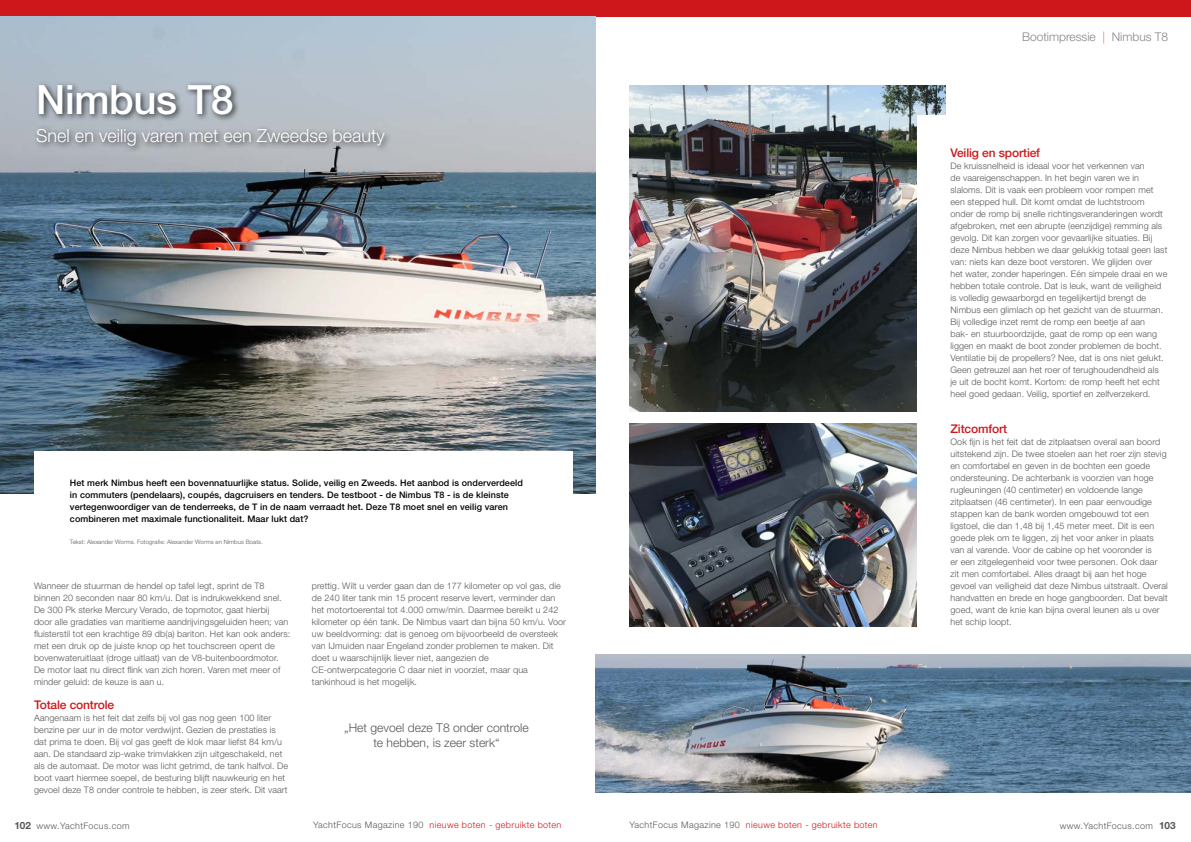
<style>
.page{position:relative;width:1191px;height:842px;background:#fff}
.page>*{position:absolute;margin:0;border:0;box-sizing:border-box;transform-origin:0 0}
.t1{font:500 40.4px "Helvetica Neue LT Std";letter-spacing:-.01em;color:#fff}
.t2{font:300 18px "Helvetica Neue LT Std";color:#fff}
.t3{font:300 12.1px/15.6px "Helvetica Neue LT Std";color:#575756;text-align:center}
.t4{font:500 12px "Helvetica Neue";letter-spacing:-.01em;color:#cd171a}
.t5{font:300 12px "Helvetica Neue LT Std";color:#878787}
.t6{font:300 9px/12px "Helvetica Neue";letter-spacing:.01em;color:#575756}
.t7{font:500 9px/12px "Helvetica Neue";letter-spacing:.01em;color:#000}
.t8{font:300 9px "Helvetica Neue LT Std";letter-spacing:.04em;color:#cd171a}
.t9{font:300 9px "Helvetica Neue LT Std";letter-spacing:.04em;color:#575756}
.t10{font:300 6px "Helvetica Neue";letter-spacing:.01em;color:#575756}
.s1{color:#e17f63}
.s2{font-weight:700;font-size:10px}
.s3{color:#575756}
</style>
<div class="page">
<div style="left:581px;top:0;width:610px;height:17px;background:#cd171a"></div>
<div style="left:0;top:0;width:609px;height:17px;background:#cd171a"></div>
<img style="left:629px;top:85px;width:316px;height:326px">
<img style="left:0;top:17px;width:595px;height:476px">
<div style="left:33px;top:81px;width:359px;height:73px;background:#000;opacity:.75"></div>
<div style="left:34px;top:451px;width:539px;height:114px;background:#fff"></div>
<img style="left:629px;top:423px;width:288px;height:203px">
<div style="left:917px;top:115px;width:274px;height:527px;background:#fff"></div>
<img style="left:595px;top:655px;width:540px;height:138px">
<img style="left:1135px;top:655px;width:56px;height:138px">
<h1 class="t1" style="left:36px;top:75px;width:199px">Nimbus T8</h1>
<h2 class="t2" style="left:36px;top:124px;width:350px">Snel en veilig varen met een Zweedse beauty</h2>
<p class="t7" style="left:70px;top:477px;width:454px">Het merk Nimbus heeft een bovennatuurlijke status. Solide, veilig en Zweeds. Het aanbod is onderverdeeld in commuters (pendelaars), coupés, dagcruisers en tenders. De testboot - de Nimbus T8 - is de kleinste vertegenwoordiger van de tenderreeks, de T in de naam verraadt het. Deze T8 moet snel en veilig varen combineren met maximale functionaliteit. Maar lukt dat?</p>
<p class="t10" style="left:70px;top:538px;width:194px">Tekst: Alexander Worms. Fotografie: Alexander Worms en Nimbus Boats.</p>
<p class="t6" style="left:34px;top:579px;width:258px">Wanneer de stuurman de hendel op tafel legt, sprint de T8 binnen 20 seconden naar 80 km/u. Dat is indrukwekkend snel.<br>De 300 Pk sterke Mercury Verado, de topmotor, gaat hierbij<br>door alle gradaties van maritieme aandrijvingsgeluiden heen; van fluisterstil tot een krachtige 89 db(a) bariton. Het kan ook anders: met een druk op de juiste knop op het touchscreen opent de bovenwateruitlaat (droge uitlaat) van de V8-buitenboordmotor.<br>De motor laat nu direct flink van zich horen. Varen met meer of minder geluid: de keuze is aan u.</p>
<h3 class="t4" style="left:34px;top:697px;width:82px">Totale controle</h3>
<p class="t6" style="left:34px;top:711px;width:256px">Aangenaam is het feit dat zelfs bij vol gas nog geen 100 liter benzine per uur in de motor verdwijnt. Gezien de prestaties is dat prima te doen. Bij vol gas geeft de klok maar liefst 84 km/u aan. De standaard zip-wake trimvlakken zijn uitgeschakeld, net als de automaat. De motor was licht getrimd, de tank halfvol. De boot vaart hiermee soepel, de besturing blijft nauwkeurig en het gevoel deze T8 onder controle te hebben, is zeer sterk. Dit vaart</p>
<p class="t6" style="left:312px;top:579px;width:256px">prettig. Wilt u verder gaan dan de 177 kilometer op vol gas, die de 240 liter tank min 15 procent reserve levert, verminder dan het motortoerental tot 4.000 omw/min. Daarmee bereikt u 242 kilometer op één tank. De Nimbus vaart dan bijna 50 km/u. Voor uw beeldvorming: dat is genoeg om bijvoorbeeld de oversteek van IJmuiden naar Engeland zonder problemen te maken. Dit doet u waarschijnlijk liever niet, aangezien de CE-ontwerpcategorie C daar niet in voorziet, maar qua tankinhoud is het mogelijk.</p>
<h3 class="t3" style="left:344px;top:719px;width:186px">„Het gevoel deze T8 onder controle te hebben, is zeer sterk“</h3>
<h3 class="t5" style="left:1022px;top:30px;width:148px">Bootimpressie <span class="s1">|</span> Nimbus T8</h3>
<h3 class="t4" style="left:950px;top:145px;width:91px">Veilig en sportief</h3>
<p class="t6" style="left:950px;top:159px;width:218px">De kruissnelheid is ideaal voor het verkennen van<br>de vaareigenschappen. In het begin varen we in slaloms. Dit is vaak een probleem voor rompen met een stepped hull. Dit komt omdat de luchtstroom onder de romp bij snelle richtingsveranderingen wordt afgebroken, met een abrupte (eenzijdige) remming als gevolg. Dit kan zorgen voor gevaarlijke situaties. Bij deze Nimbus hebben we daar gelukkig totaal geen last van: niets kan deze boot verstoren. We glijden over<br>het water, zonder haperingen. Eén simpele draai en we hebben totale controle. Dat is leuk, want de veiligheid is volledig gewaarborgd en tegelijkertijd brengt de Nimbus een glimlach op het gezicht van de stuurman.<br>Bij volledige inzet remt de romp een beetje af aan<br>bak- en stuurboordzijde, gaat de romp op een wang liggen en maakt de boot zonder problemen de bocht.<br>Ventilatie bij de propellers? Nee, dat is ons niet gelukt.<br>Geen getreuzel aan het roer of terughoudendheid als je uit de bocht komt. Kortom: de romp heeft het echt heel goed gedaan. Veilig, sportief en zelfverzekerd.</p>
<h3 class="t4" style="left:950px;top:421px;width:58px">Zitcomfort</h3>
<p class="t6" style="left:950px;top:435px;width:219px">Ook fijn is het feit dat de zitplaatsen overal aan boord uitstekend zijn. De twee stoelen aan het roer zijn stevig en comfortabel en geven in de bochten een goede ondersteuning. De achterbank is voorzien van hoge rugleuningen (40 centimeter) en voldoende lange zitplaatsen (46 centimeter). In een paar eenvoudige stappen kan de bank worden omgebouwd tot een ligstoel, die dan 1,48 bij 1,45 meter meet. Dit is een goede plek om te liggen, zij het voor anker in plaats van al varende. Voor de cabine op het vooronder is<br>er een zitgelegenheid voor twee personen. Ook daar zit men comfortabel. Alles draagt bij aan het hoge gevoel van veiligheid dat deze Nimbus uitstraalt. Overal handvatten en brede en hoge gangboorden. Dat bevalt goed, want de knie kan bijna overal leunen als u over het schip loopt.</p>
<p class="t9" style="left:14px;top:820px;width:117px"><span class="s2">102</span> www.YachtFocus.com</p>
<p class="t8" style="left:313px;top:820px;width:250px"><span class="s3">YachtFocus Magazine 190</span> nieuwe boten - gebruikte boten</p>
<p class="t8" style="left:629px;top:820px;width:250px"><span class="s3">YachtFocus Magazine 190</span> nieuwe boten - gebruikte boten</p>
<p class="t9" style="left:1060px;top:820px;width:117px">www.YachtFocus.com <span class="s2">103</span></p>
</div>
